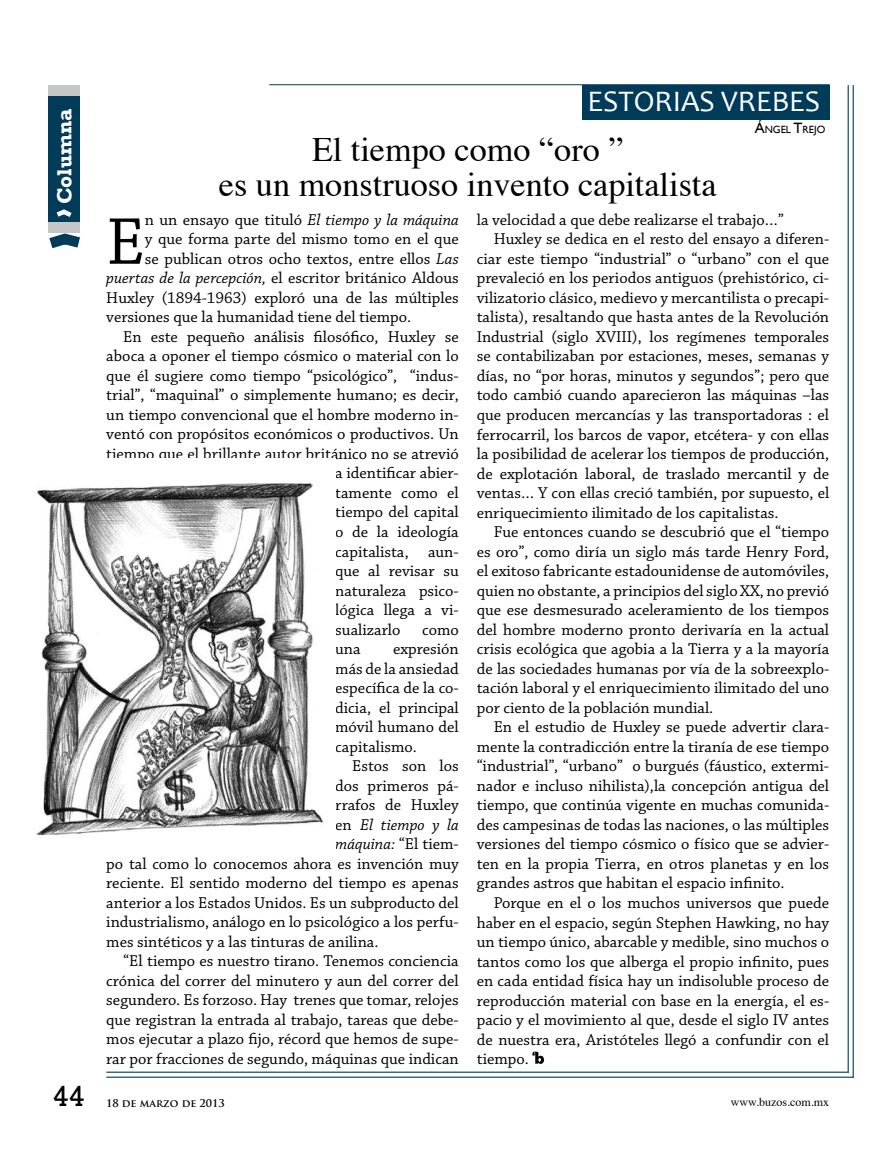
<style>
.page{position:relative;width:893px;height:1149px;background:#fff}
.page>*{position:absolute;margin:0;border:0;box-sizing:border-box;transform-origin:0 0}
.t1{font:69.6px "Chaparral Pro";color:#000}
.t2{font:34.2px/34.7px "Times";color:#000;text-align:center}
.t3{font:30px "Candara";color:#fff}
.t4{font:30px "Rockwell";color:#000}
.t5{font:700 21px "Rockwell";color:#fff}
.t6{font:16.5px "Chaparral Pro";color:#000}
.t7{font:italic 16.5px "Chaparral Pro";color:#000}
.t8{font:12px "Times";color:#000}
.t9{font:700 10.5px "Trajan Pro";color:#000}
.t10{font:10.5px "Gill Sans";color:#000}
.s1{font-size:15px}
.s2{font-style:italic}
.s3{font-style:normal}
</style>
<div class="page">
<hr style="left:269px;top:84px;width:561px;height:1px;background:#003b5a">
<div style="left:582px;top:85px;width:248px;height:35px;background:#003b5a"></div>
<div style="left:48px;top:85px;width:32px;height:147px;background:#c5c6c8"></div>
<div style="left:48px;top:96px;width:32px;height:126px;background:#003b5a"></div>
<svg style="left:48px;top:232px;width:32px;height:17px"></svg>
<svg style="left:56px;top:209px;width:16px;height:8px"></svg>
<hr style="left:106px;top:1071px;width:743px;height:1px;background:#003b5a">
<hr style="left:106px;top:1076px;width:748px;height:1px;background:#003b5a">
<hr style="left:848px;top:85px;width:1px;height:987px;background:#003b5a">
<hr style="left:853px;top:85px;width:1px;height:992px;background:#003b5a">
<svg style="left:532px;top:1051px;width:12px;height:12px"></svg>
<img style="left:36px;top:483px;width:288px;height:353px">
<p class="t5" style="left:52px;top:204px;width:97px;rotate:-90deg">Columna</p>
<p class="t4" style="left:53px;top:1078px;width:34px">44</p>
<p class="t3" style="left:587px;top:83px;width:234px">ESTORIAS VREBES</p>
<p class="t10" style="left:755px;top:124px;width:72px"><span class="s1">Á</span>NGEL <span class="s1">T</span>REJO</p>
<p class="t2" style="left:219px;top:129px;width:499px">El tiempo como “oro ”<br>es un monstruoso invento capitalista</p>
<p class="t1" style="left:106px;top:203px;width:40px">E</p>
<p class="t6" style="left:145px;top:210px;width:315px">n un ensayo que tituló <span class="s2">El tiempo y la máquina</span></p>
<p class="t6" style="left:145px;top:230px;width:315px">y que forma parte del mismo tomo en el que</p>
<p class="t6" style="left:145px;top:249px;width:315px">se publican otros ocho textos, entre ellos <span class="s2">Las</span></p>
<p class="t6" style="left:106px;top:269px;width:354px"><span class="s2">puertas de la percepción,</span> el escritor británico Aldous</p>
<p class="t6" style="left:106px;top:288px;width:354px">Huxley (1894-1963) exploró una de las múltiples</p>
<p class="t6" style="left:106px;top:308px;width:306px">versiones que la humanidad tiene del tiempo.</p>
<p class="t6" style="left:123px;top:327px;width:337px">En este pequeño análisis filosófico, Huxley se</p>
<p class="t6" style="left:106px;top:347px;width:354px">aboca a oponer el tiempo cósmico o material con lo</p>
<p class="t6" style="left:106px;top:366px;width:354px">que él sugiere como tiempo “psicológico”, “indus-</p>
<p class="t6" style="left:106px;top:386px;width:354px">trial”, “maquinal” o simplemente humano; es decir,</p>
<p class="t6" style="left:106px;top:405px;width:354px">un tiempo convencional que el hombre moderno in-</p>
<p class="t6" style="left:106px;top:425px;width:354px">ventó con propósitos económicos o productivos. Un</p>
<p class="t6" style="left:106px;top:444px;width:354px">tiempo que el brillante autor británico no se atrevió</p>
<p class="t6" style="left:335px;top:464px;width:125px">a identificar abier-</p>
<p class="t6" style="left:335px;top:483px;width:125px">tamente como el</p>
<p class="t6" style="left:335px;top:503px;width:125px">tiempo del capital</p>
<p class="t6" style="left:335px;top:522px;width:125px">o de la ideología</p>
<p class="t6" style="left:335px;top:542px;width:125px">capitalista, aun-</p>
<p class="t6" style="left:335px;top:561px;width:125px">que al revisar su</p>
<p class="t6" style="left:335px;top:581px;width:125px">naturaleza psico-</p>
<p class="t6" style="left:335px;top:600px;width:125px">lógica llega a vi-</p>
<p class="t6" style="left:335px;top:620px;width:67px">sualizarlo</p>
<p class="t6" style="left:422px;top:620px;width:38px">como</p>
<p class="t6" style="left:335px;top:639px;width:27px">una</p>
<p class="t6" style="left:393px;top:639px;width:67px">expresión</p>
<p class="t6" style="left:335px;top:659px;width:125px">más de la ansiedad</p>
<p class="t6" style="left:335px;top:678px;width:125px">específica de la co-</p>
<p class="t6" style="left:335px;top:698px;width:125px">dicia, el principal</p>
<p class="t6" style="left:335px;top:717px;width:125px">móvil humano del</p>
<p class="t6" style="left:335px;top:737px;width:83px">capitalismo.</p>
<p class="t6" style="left:352px;top:756px;width:108px">Estos son los</p>
<p class="t6" style="left:335px;top:776px;width:125px">dos primeros pá-</p>
<p class="t6" style="left:335px;top:795px;width:125px">rrafos de Huxley</p>
<p class="t7" style="left:335px;top:815px;width:125px"><span class="s3">en</span> El tiempo y la</p>
<p class="t7" style="left:335px;top:834px;width:125px">máquina: <span class="s3">“El tiem-</span></p>
<p class="t6" style="left:106px;top:854px;width:354px">po tal como lo conocemos ahora es invención muy</p>
<p class="t6" style="left:106px;top:873px;width:354px">reciente. El sentido moderno del tiempo es apenas</p>
<p class="t6" style="left:106px;top:893px;width:354px">anterior a los Estados Unidos. Es un subproducto del</p>
<p class="t6" style="left:106px;top:912px;width:354px">industrialismo, análogo en lo psicológico a los perfu-</p>
<p class="t6" style="left:106px;top:932px;width:274px">mes sintéticos y a las tinturas de anilina.</p>
<p class="t6" style="left:123px;top:951px;width:337px">“El tiempo es nuestro tirano. Tenemos conciencia</p>
<p class="t6" style="left:106px;top:971px;width:354px">crónica del correr del minutero y aun del correr del</p>
<p class="t6" style="left:106px;top:990px;width:354px">segundero. Es forzoso. Hay trenes que tomar, relojes</p>
<p class="t6" style="left:106px;top:1010px;width:354px">que registran la entrada al trabajo, tareas que debe-</p>
<p class="t6" style="left:106px;top:1029px;width:354px">mos ejecutar a plazo fijo, récord que hemos de supe-</p>
<p class="t6" style="left:106px;top:1049px;width:354px">rar por fracciones de segundo, máquinas que indican</p>
<p class="t6" style="left:477px;top:210px;width:309px">la velocidad a que debe realizarse el trabajo…”</p>
<p class="t6" style="left:494px;top:230px;width:337px">Huxley se dedica en el resto del ensayo a diferen-</p>
<p class="t6" style="left:477px;top:249px;width:354px">ciar este tiempo “industrial” o “urbano” con el que</p>
<p class="t6" style="left:477px;top:269px;width:354px">prevaleció en los periodos antiguos (prehistórico, ci-</p>
<p class="t6" style="left:477px;top:288px;width:354px">vilizatorio clásico, medievo y mercantilista o precapi-</p>
<p class="t6" style="left:477px;top:308px;width:354px">talista), resaltando que hasta antes de la Revolución</p>
<p class="t6" style="left:477px;top:327px;width:354px">Industrial (siglo XVIII), los regímenes temporales</p>
<p class="t6" style="left:477px;top:347px;width:354px">se contabilizaban por estaciones, meses, semanas y</p>
<p class="t6" style="left:477px;top:366px;width:354px">días, no “por horas, minutos y segundos”; pero que</p>
<p class="t6" style="left:477px;top:386px;width:354px">todo cambió cuando aparecieron las máquinas –las</p>
<p class="t6" style="left:477px;top:405px;width:354px">que producen mercancías y las transportadoras : el</p>
<p class="t6" style="left:477px;top:425px;width:354px">ferrocarril, los barcos de vapor, etcétera- y con ellas</p>
<p class="t6" style="left:477px;top:444px;width:354px">la posibilidad de acelerar los tiempos de producción,</p>
<p class="t6" style="left:477px;top:464px;width:354px">de explotación laboral, de traslado mercantil y de</p>
<p class="t6" style="left:477px;top:483px;width:354px">ventas… Y con ellas creció también, por supuesto, el</p>
<p class="t6" style="left:477px;top:503px;width:303px">enriquecimiento ilimitado de los capitalistas.</p>
<p class="t6" style="left:494px;top:522px;width:337px">Fue entonces cuando se descubrió que el “tiempo</p>
<p class="t6" style="left:477px;top:542px;width:354px">es oro”, como diría un siglo más tarde Henry Ford,</p>
<p class="t6" style="left:477px;top:561px;width:354px">el exitoso fabricante estadounidense de automóviles,</p>
<p class="t6" style="left:477px;top:581px;width:354px">quien no obstante, a principios del siglo XX, no previó</p>
<p class="t6" style="left:477px;top:600px;width:354px">que ese desmesurado aceleramiento de los tiempos</p>
<p class="t6" style="left:477px;top:620px;width:354px">del hombre moderno pronto derivaría en la actual</p>
<p class="t6" style="left:477px;top:639px;width:354px">crisis ecológica que agobia a la Tierra y a la mayoría</p>
<p class="t6" style="left:477px;top:659px;width:354px">de las sociedades humanas por vía de la sobreexplo-</p>
<p class="t6" style="left:477px;top:678px;width:354px">tación laboral y el enriquecimiento ilimitado del uno</p>
<p class="t6" style="left:477px;top:698px;width:238px">por ciento de la población mundial.</p>
<p class="t6" style="left:494px;top:717px;width:337px">En el estudio de Huxley se puede advertir clara-</p>
<p class="t6" style="left:477px;top:737px;width:354px">mente la contradicción entre la tiranía de ese tiempo</p>
<p class="t6" style="left:477px;top:756px;width:354px">“industrial”, “urbano” o burgués (fáustico, extermi-</p>
<p class="t6" style="left:477px;top:776px;width:354px">nador e incluso nihilista),la concepción antigua del</p>
<p class="t6" style="left:477px;top:795px;width:354px">tiempo, que continúa vigente en muchas comunida-</p>
<p class="t6" style="left:477px;top:815px;width:354px">des campesinas de todas las naciones, o las múltiples</p>
<p class="t6" style="left:477px;top:834px;width:354px">versiones del tiempo cósmico o físico que se advier-</p>
<p class="t6" style="left:477px;top:854px;width:354px">ten en la propia Tierra, en otros planetas y en los</p>
<p class="t6" style="left:477px;top:873px;width:309px">grandes astros que habitan el espacio infinito.</p>
<p class="t6" style="left:494px;top:893px;width:337px">Porque en el o los muchos universos que puede</p>
<p class="t6" style="left:477px;top:912px;width:354px">haber en el espacio, según Stephen Hawking, no hay</p>
<p class="t6" style="left:477px;top:932px;width:354px">un tiempo único, abarcable y medible, sino muchos o</p>
<p class="t6" style="left:477px;top:951px;width:354px">tantos como los que alberga el propio infinito, pues</p>
<p class="t6" style="left:477px;top:971px;width:354px">en cada entidad física hay un indisoluble proceso de</p>
<p class="t6" style="left:477px;top:990px;width:354px">reproducción material con base en la energía, el es-</p>
<p class="t6" style="left:477px;top:1010px;width:354px">pacio y el movimiento al que, desde el siglo IV antes</p>
<p class="t6" style="left:477px;top:1029px;width:354px">de nuestra era, Aristóteles llegó a confundir con el</p>
<p class="t6" style="left:477px;top:1049px;width:54px">tiempo.</p>
<p class="t9" style="left:106px;top:1095px;width:120px">18 DE MARZO DE 2013</p>
<p class="t8" style="left:731px;top:1090px;width:100px">www.buzos.com.mx</p>
</div>
